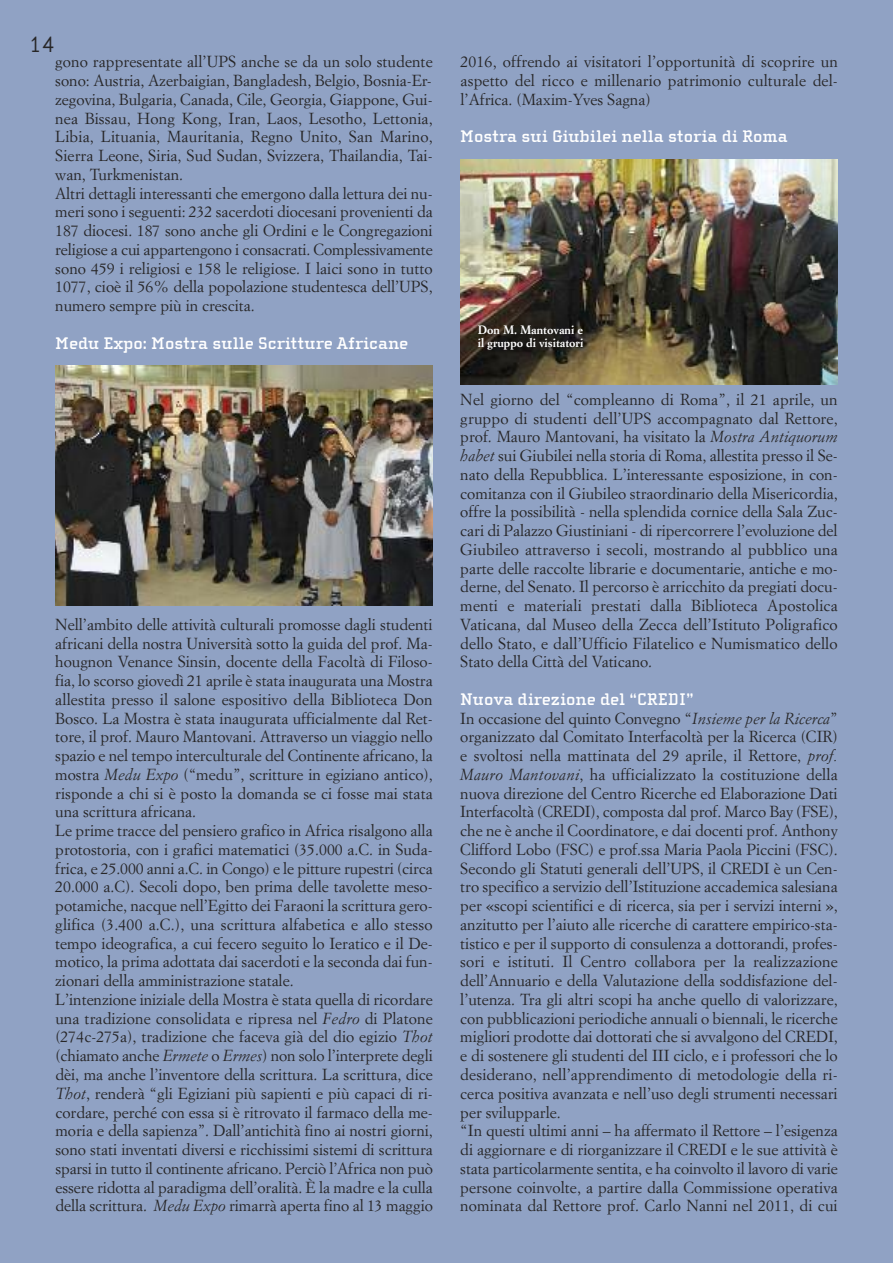
<style>
.page{position:relative;width:893px;height:1263px;background:#90a2c4}
.page>*{position:absolute;margin:0;border:0;box-sizing:border-box;transform-origin:0 0}
.t1{font:100 21.75px "Base Mono Wide";color:#272627}
.t2{font:700 17.25px "Cholla Slab";color:#fff}
.t3{font:15.75px/18.8px "Simoncini Garamond";color:#272627}
.t4{font:700 12px/13.5px "Simoncini Garamond";color:#fff}
.s1{font-style:italic}
</style>
<div class="page">
<img style="left:55px;top:366px;width:378px;height:240px">
<img style="left:460px;top:159px;width:378px;height:225px">
<h1 class="t1" style="left:29px;top:32px;width:28px">14</h1>
<p class="t3" style="left:55px;top:54px;width:379px">gono rappresentate all’UPS anche se da un solo studente sono: Austria, Azerbaigian, Bangladesh, Belgio, Bosnia-Er&shy;zegovina, Bulgaria, Canada, Cile, Georgia, Giappone, Gui&shy;nea Bissau, Hong Kong, Iran, Laos, Lesotho, Lettonia, Libia, Lituania, Mauritania, Regno Unito, San Marino, Sierra Leone, Siria, Sud Sudan, Svizzera, Thailandia, Tai&shy;wan, Turkmenistan.<br>Altri dettagli interessanti che emergono dalla lettura dei nu&shy;meri sono i seguenti: 232 sacerdoti diocesani provenienti da 187 diocesi. 187 sono anche gli Ordini e le Congregazioni religiose a cui appartengono i consacrati. Complessivamente sono 459 i religiosi e 158 le religiose. I laici sono in tutto 1077, cioè il 56% della popolazione studentesca dell’UPS, numero sempre più in crescita.</p>
<p class="t2" style="left:55px;top:333px;width:355px">Medu Expo: Mostra sulle Scritture Africane</p>
<p class="t3" style="left:55px;top:616px;width:379px">Nell’ambito delle attività culturali promosse dagli studenti africani della nostra Università sotto la guida del prof. Ma&shy;hougnon Venance Sinsin, docente della Facoltà di Filoso&shy;fia, lo scorso giovedì 21 aprile è stata inaugurata una Mostra allestita presso il salone espositivo della Biblioteca Don Bosco. La Mostra è stata inaugurata ufficialmente dal Ret&shy;tore, il prof. Mauro Mantovani. Attraverso un viaggio nello spazio e nel tempo interculturale del Continente africano, la mostra <span class="s1">Medu Expo</span> (“medu”, scritture in egiziano antico), risponde a chi si è posto la domanda se ci fosse mai stata una scrittura africana.<br>Le prime tracce del pensiero grafico in Africa risalgono alla protostoria, con i grafici matematici (35.000 a.C. in Suda&shy;frica, e 25.000 anni a.C. in Congo) e le pitture rupestri (circa 20.000 a.C). Secoli dopo, ben prima delle tavolette meso&shy;potamiche, nacque nell’Egitto dei Faraoni la scrittura gero&shy;glifica (3.400 a.C.), una scrittura alfabetica e allo stesso tempo ideografica, a cui fecero seguito lo Ieratico e il De&shy;motico, la prima adottata dai sacerdoti e la seconda dai fun&shy;zionari della amministrazione statale.<br>L’intenzione iniziale della Mostra è stata quella di ricordare una tradizione consolidata e ripresa nel <span class="s1">Fedro</span> di Platone (274c-275a), tradizione che faceva già del dio egizio <span class="s1">Thot </span>(chiamato anche <span class="s1">Ermete</span> o <span class="s1">Ermes</span>) non solo l’interprete degli dèi, ma anche l’inventore della scrittura. La scrittura, dice <span class="s1">Thot</span>, renderà “gli Egiziani più sapienti e più capaci di ri&shy;cordare, perché con essa si è ritrovato il farmaco della me&shy;moria e della sapienza”. Dall’antichità fino ai nostri giorni, sono stati inventati diversi e ricchissimi sistemi di scrittura sparsi in tutto il continente africano. Perciò l’Africa non può essere ridotta al paradigma dell’oralità. È la madre e la culla della scrittura. <span class="s1">Medu Expo</span> rimarrà aperta fino al 13 maggio</p>
<p class="t3" style="left:461px;top:54px;width:379px;text-align:justify">2016, offrendo ai visitatori l’opportunità di scoprire un aspetto del ricco e millenario patrimonio culturale del&shy;l’Africa. (Maxim-Yves Sagna)</p>
<p class="t2" style="left:460px;top:126px;width:329px">Mostra sui Giubilei nella storia di Roma</p>
<p class="t4" style="left:478px;top:324px;width:107px">Don M. Mantovani e il gruppo di visitatori</p>
<p class="t3" style="left:460px;top:391px;width:379px;text-align:justify">Nel giorno del “compleanno di Roma”, il 21 aprile, un gruppo di studenti dell’UPS accompagnato dal Rettore, prof. Mauro Mantovani, ha visitato la <span class="s1">Mostra Antiquorum habet</span> sui Giubilei nella storia di Roma, allestita presso il Se&shy;nato della Repubblica. L’interessante esposizione, in con&shy;comitanza con il Giubileo straordinario della Misericordia, offre la possibilità - nella splendida cornice della Sala Zuc&shy;cari di Palazzo Giustiniani - di ripercorrere l’evoluzione del Giubileo attraverso i secoli, mostrando al pubblico una parte delle raccolte librarie e documentarie, antiche e mo&shy;derne, del Senato. Il percorso è arricchito da pregiati docu&shy;menti e materiali prestati dalla Biblioteca Apostolica Vaticana, dal Museo della Zecca dell’Istituto Poligrafico dello Stato, e dall’Ufficio Filatelico e Numismatico dello Stato della Città del Vaticano.</p>
<p class="t2" style="left:460px;top:689px;width:235px">Nuova direzione del “CREDI”</p>
<p class="t3" style="left:460px;top:710px;width:379px">In occasione del quinto Convegno “<span class="s1">Insieme per la Ricerca</span>” organizzato dal Comitato Interfacoltà per la Ricerca (CIR) e svoltosi nella mattinata del 29 aprile, il Rettore, <span class="s1">prof.<br>Mauro Mantovani</span>, ha ufficializzato la costituzione della nuova direzione del Centro Ricerche ed Elaborazione Dati Interfacoltà (CREDI), composta dal prof. Marco Bay (FSE), che ne è anche il Coordinatore, e dai docenti prof. Anthony Clifford Lobo (FSC) e prof.ssa Maria Paola Piccini (FSC).<br>Secondo gli Statuti generali dell’UPS, il CREDI è un Cen&shy;tro specifico a servizio dell’Istituzione accademica salesiana per «scopi scientifici e di ricerca, sia per i servizi interni », anzitutto per l’aiuto alle ricerche di carattere empirico-sta&shy;tistico e per il supporto di consulenza a dottorandi, profes&shy;sori e istituti. Il Centro collabora per la realizzazione dell’Annuario e della Valutazione della soddisfazione del&shy;l’utenza. Tra gli altri scopi ha anche quello di valorizzare, con pubblicazioni periodiche annuali o biennali, le ricerche migliori prodotte dai dottorati che si avvalgono del CREDI, e di sostenere gli studenti del III ciclo, e i professori che lo desiderano, nell’apprendimento di metodologie della ri&shy;cerca positiva avanzata e nell’uso degli strumenti necessari per svilupparle.<br>“In questi ultimi anni – ha affermato il Rettore – l’esigenza di aggiornare e di riorganizzare il CREDI e le sue attività è stata particolarmente sentita, e ha coinvolto il lavoro di varie persone coinvolte, a partire dalla Commissione operativa nominata dal Rettore prof. Carlo Nanni nel 2011, di cui</p>
</div>
